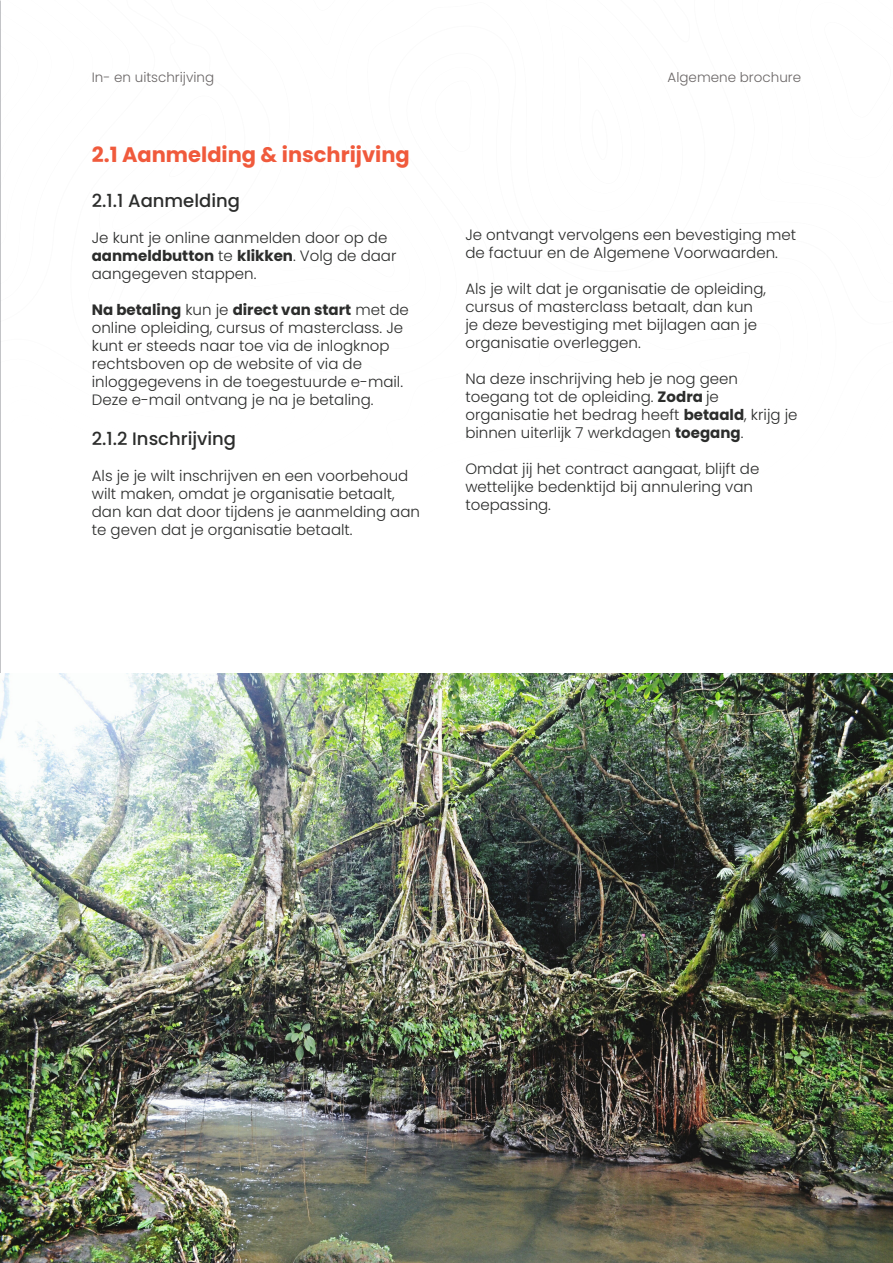
<style>
.page{position:relative;width:893px;height:1263px;background:#fff}
.page>*{position:absolute;margin:0;border:0;box-sizing:border-box;transform-origin:0 0}
.t1{font:700 21px "Poppins";color:#f05a3c}
.t2{font:500 18px "Poppins";color:#2c2d2c}
.t3{font:300 15px/18px "Poppins";color:#2c2d2c}
.t4{font:300 13.5px "Poppins";color:#6b6767}
.s1{font-weight:700}
</style>
<div class="page">
<svg style="left:0;top:0;width:1px;height:673px"></svg>
<img style="left:0;top:673px;width:893px;height:590px">
<p class="t4" style="left:92px;top:69px;width:124px">In- en uitschrijving</p>
<p class="t1" style="left:92px;top:143px;width:320px">2.1 Aanmelding &amp; inschrijving</p>
<p class="t2" style="left:92px;top:190px;width:150px">2.1.1 Aanmelding</p>
<p class="t3" style="left:92px;top:229px;width:306px">Je kunt je online aanmelden door op de <span class="s1">aanmeldbutton</span> te <span class="s1">klikken</span>. Volg de daar aangegeven stappen.</p>
<p class="t3" style="left:92px;top:301px;width:319px"><span class="s1">Na betaling</span> kun je <span class="s1">direct van start</span> met de online opleiding, cursus of masterclass. Je kunt er steeds naar toe via de inlogknop rechtsboven op de website of via de inloggegevens in de toegestuurde e-mail.<br>Deze e-mail ontvang je na je betaling.</p>
<p class="t2" style="left:92px;top:428px;width:146px">2.1.2 Inschrijving</p>
<p class="t3" style="left:92px;top:466px;width:330px">Als je je wilt inschrijven en een voorbehoud wilt maken, omdat je organisatie betaalt, dan kan dat door tijdens je aanmelding aan te geven dat je organisatie betaalt.</p>
<p class="t4" style="left:668px;top:69px;width:135px">Algemene brochure</p>
<p class="t3" style="left:465px;top:226px;width:332px">Je ontvangt vervolgens een bevestiging met de factuur en de Algemene Voorwaarden.</p>
<p class="t3" style="left:465px;top:280px;width:302px">Als je wilt dat je organisatie de opleiding, cursus of masterclass betaalt, dan kun je deze bevestiging met bijlagen aan je organisatie overleggen.</p>
<p class="t3" style="left:465px;top:370px;width:334px">Na deze inschrijving heb je nog geen toegang tot de opleiding. <span class="s1">Zodra</span> je organisatie het bedrag heeft <span class="s1">betaald</span>, krijg je binnen uiterlijk 7 werkdagen <span class="s1">toegang</span>.</p>
<p class="t3" style="left:465px;top:460px;width:296px">Omdat jij het contract aangaat, blijft de wettelijke bedenktijd bij annulering van toepassing.</p>
</div>
